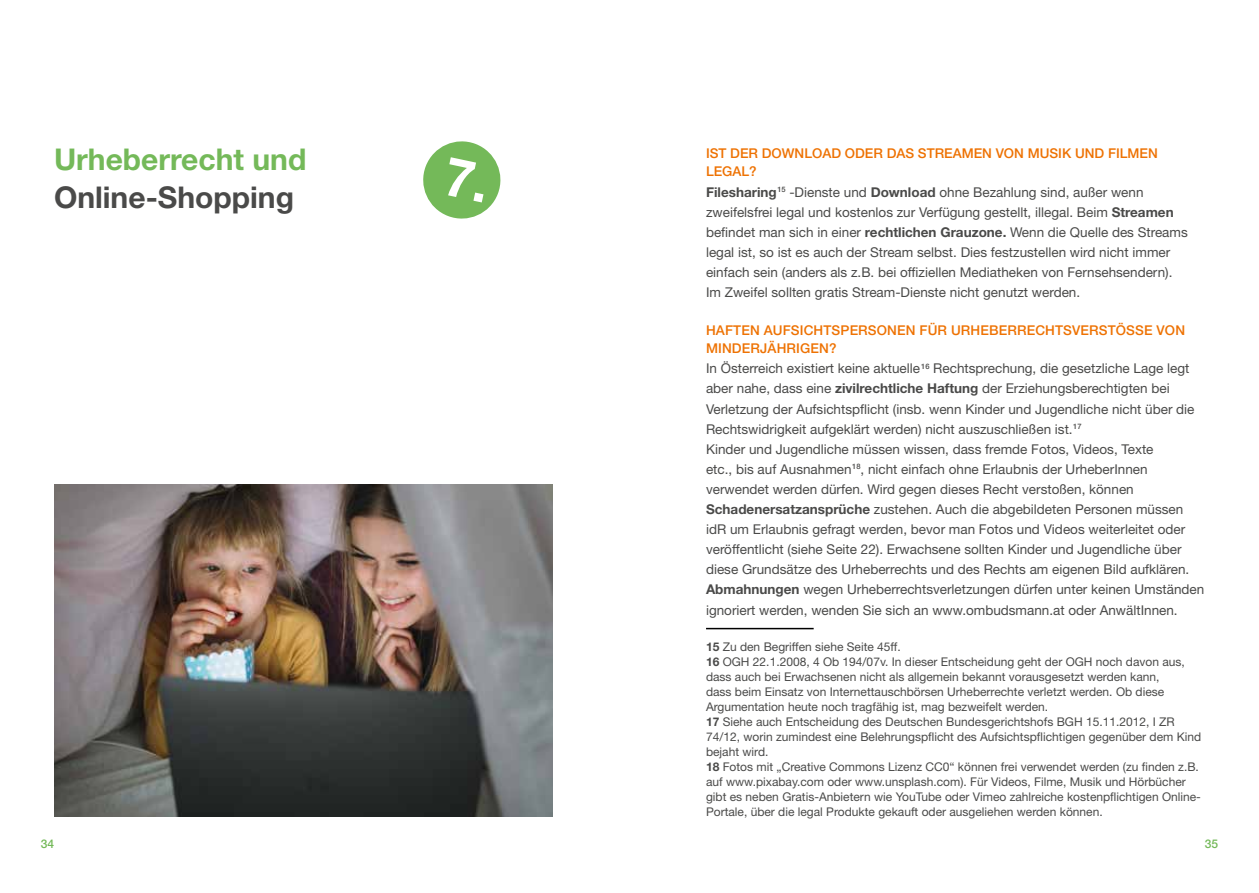
<style>
.page{position:relative;width:1259px;height:893px;background:#fff}
.page>*{position:absolute;margin:0;border:0;box-sizing:border-box;transform-origin:0 0}
.t1{font:700 30px "Helvetica Neue LT Std";color:#74b959}
.t2{font:700 30px "Helvetica Neue LT Std";color:#4a4a49}
.t3{font:13.5px/20.1px "Helvetica Neue LT Std";color:#4a4a49}
.t4{font:500 13.5px/18px "Helvetica Neue LT Std";letter-spacing:.01em;color:#ee7203}
.t5{font:12px/15px "Helvetica Neue LT Std";color:#4a4a49}
.t6{font:500 12px "Helvetica Neue LT Std";color:#74b959}
.s1{font-weight:700}
</style>
<div class="page">
<img style="left:54px;top:485px;width:499px;height:331px">
<hr style="left:706px;top:628px;width:107px;height:1px;background:#000">
<svg style="left:423px;top:141px;width:78px;height:78px"></svg>
<h1 class="t1" style="left:54px;top:141px;width:254px">Urheberrecht und</h1>
<h1 class="t2" style="left:54px;top:178px;width:241px">Online-Shopping</h1>
<p class="t4" style="left:706px;top:145px;width:453px">IST DER DOWNLOAD ODER DAS STREAMEN VON MUSIK UND FILMEN<br>LEGAL?</p>
<p class="t3" style="left:706px;top:182px;width:483px"><span class="s1">Filesharing</span><sup>15</sup> -Dienste und <span class="s1">Download</span> ohne Bezahlung sind, außer wenn zweifelsfrei legal und kostenlos zur Verfügung gestellt, illegal. Beim <span class="s1">Streamen </span>befindet man sich in einer <span class="s1">rechtlichen Grauzone.</span> Wenn die Quelle des Streams legal ist, so ist es auch der Stream selbst. Dies festzustellen wird nicht immer einfach sein (anders als z.B. bei offiziellen Mediatheken von Fernsehsendern).<br>Im Zweifel sollten gratis Stream-Dienste nicht genutzt werden.</p>
<p class="t4" style="left:706px;top:321px;width:480px">HAFTEN AUFSICHTSPERSONEN FÜR URHEBERRECHTSVERSTÖSSE VON<br>MINDERJÄHRIGEN?</p>
<p class="t3" style="left:706px;top:358px;width:500px">In Österreich existiert keine aktuelle <sup>16</sup> Rechtsprechung, die gesetzliche Lage legt aber nahe, dass eine <span class="s1">zivilrechtliche Haftung</span> der Erziehungsberechtigten bei Verletzung der Aufsichtspflicht (insb. wenn Kinder und Jugendliche nicht über die Rechtswidrigkeit aufgeklärt werden) nicht auszuschließen ist.<sup>17<br></sup>Kinder und Jugendliche müssen wissen, dass fremde Fotos, Videos, Texte<br>etc., bis auf Ausnahmen<sup>18</sup>, nicht einfach ohne Erlaubnis der UrheberInnen verwendet werden dürfen. Wird gegen dieses Recht verstoßen, können <span class="s1">Schadenersatzansprüche</span> zustehen. Auch die abgebildeten Personen müssen idR um Erlaubnis gefragt werden, bevor man Fotos und Videos weiterleitet oder veröffentlicht (siehe Seite 22). Erwachsene sollten Kinder und Jugendliche über diese Grundsätze des Urheberrechts und des Rechts am eigenen Bild aufklären.<br><span class="s1">Abmahnungen</span> wegen Urheberrechtsverletzungen dürfen unter keinen Umständen ignoriert werden, wenden Sie sich an www.ombudsmann.at oder AnwältInnen.</p>
<p class="t5" style="left:706px;top:639px;width:496px"><span class="s1">15</span> Zu den Begriffen siehe Seite 45ff.<br><span class="s1">16</span> OGH 22.1.2008, 4 Ob 194/07v. In dieser Entscheidung geht der OGH noch davon aus, dass auch bei Erwachsenen nicht als allgemein bekannt vorausgesetzt werden kann,<br>dass beim Einsatz von Internettauschbörsen Urheberrechte verletzt werden. Ob diese Argumentation heute noch tragfähig ist, mag bezweifelt werden.<br><span class="s1">17</span> Siehe auch Entscheidung des Deutschen Bundesgerichtshofs BGH 15.11.2012, I ZR 74/12, worin zumindest eine Belehrungspflicht des Aufsichtspflichtigen gegenüber dem Kind bejaht wird.<br><span class="s1">18</span> Fotos mit „Creative Commons Lizenz CC0“ können frei verwendet werden (zu finden z.B. auf www.pixabay.com oder www.unsplash.com). Für Videos, Filme, Musik und Hörbücher gibt es neben Gratis-Anbietern wie YouTube oder Vimeo zahlreiche kostenpflichtigen Online-Portale, über die legal Produkte gekauft oder ausgeliehen werden können.</p>
<p class="t6" style="left:41px;top:836px;width:15px">34</p>
<p class="t6" style="left:1205px;top:836px;width:15px">35</p>
</div>
